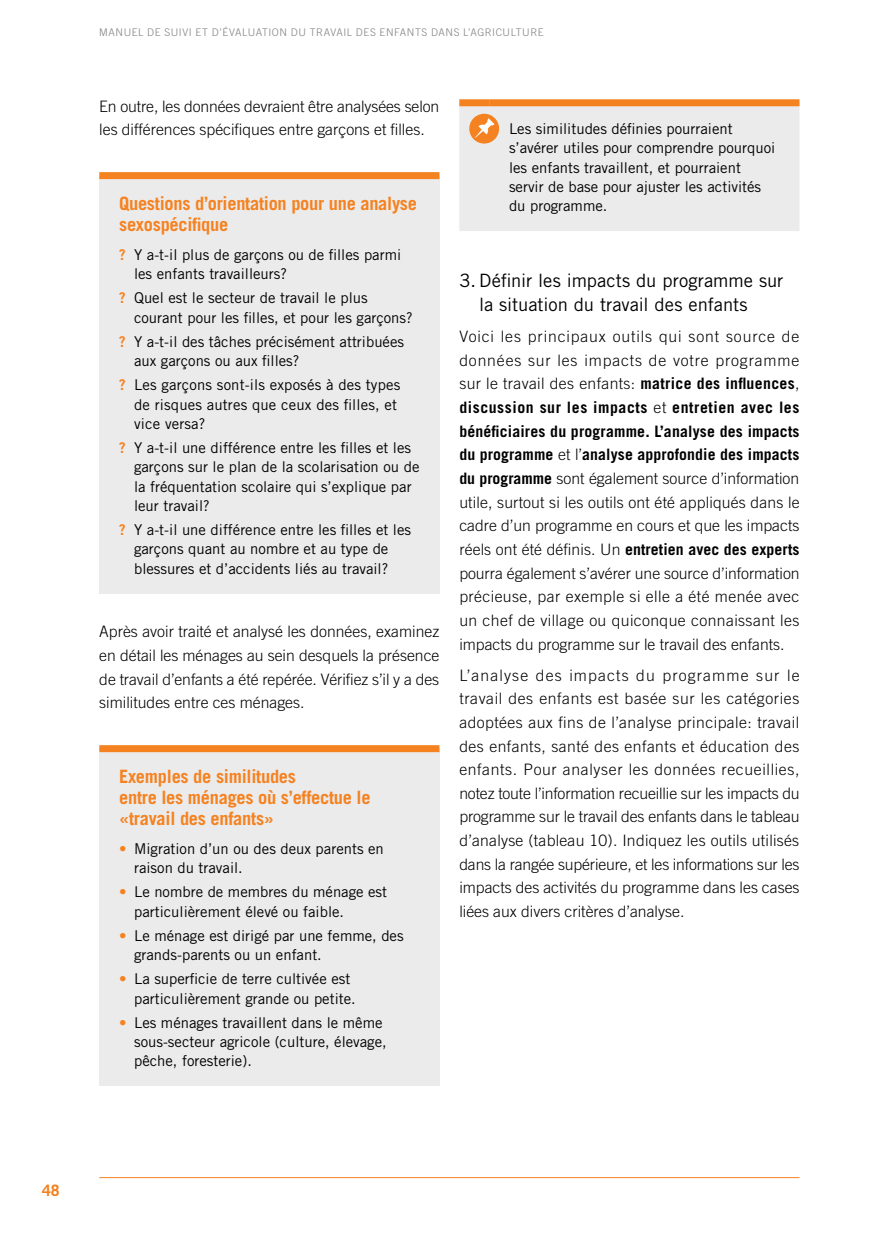
<style>
.page{position:relative;width:874px;height:1241px;background:#fff}
.page>*{position:absolute;margin:0;border:0;box-sizing:border-box;transform-origin:0 0}
.box_title{font:700 18.38px/21px "Trade Gothic";letter-spacing:-.015em;color:#f58220}
.Heading03_-_numberin{font:18.38px/23.6px "Trade Gothic";color:#000}
.text_2column{font:300 15.75px/23.6px "Trade Gothic";color:#000;text-align:justify}
.t1{font:700 15.75px "Trade Gothic";color:#f58220}
.box_text_-_left_alig{font:14.88px/19.2px "Trade Gothic";color:#000}
.t2{font:300 10.5px "Trade Gothic";letter-spacing:.05em;color:#808285}
.s1{font-family:"Trade Gothic Bold Two";color:#f58220}
.s2{color:#f58220}
.s3{font-weight:700}
</style>
<div class="page">
<hr style="left:99px;top:1176px;width:700px;height:1px;background:#f58220">
<div style="left:99px;top:176px;width:340px;height:417px;background:#ebebec"></div>
<div style="left:99px;top:172px;width:340px;height:7px;background:#f58220"></div>
<div style="left:99px;top:748px;width:340px;height:338px;background:#ebebec"></div>
<div style="left:99px;top:745px;width:340px;height:7px;background:#f58220"></div>
<div style="left:459px;top:106px;width:340px;height:125px;background:#ebebec"></div>
<div style="left:459px;top:99px;width:30px;height:7px;background:#f58220"></div>
<div style="left:489px;top:99px;width:310px;height:7px;background:#f58220"></div>
<div style="left:469px;top:114px;width:30px;height:29px;background:#f58220;border-radius:50%"></div>
<svg style="left:475px;top:118px;width:19px;height:20px"></svg>
<p class="t2" style="left:99px;top:26px;width:445px">MANUEL DE SUIVI ET D’ÉVALUATION DU TRAVAIL DES ENFANTS DANS L’AGRICULTURE</p>
<p class="text_2column" style="left:99px;top:94px;width:341px">En outre, les données devraient être analysées selon les différences spécifiques entre garçons et filles.</p>
<p class="box_title" style="left:119px;top:192px;width:299px">Questions d’orientation pour une analyse sexospécifique</p>
<p class="box_text_-_left_alig" style="left:134px;top:245px;width:268px;text-indent:-15px"><span class="s1">?</span> Y a-t-il plus de garçons ou de filles parmi les enfants travailleurs?</p>
<p class="box_text_-_left_alig" style="left:134px;top:288px;width:280px;text-indent:-15px"><span class="s1">?</span> Quel est le secteur de travail le plus courant pour les filles, et pour les garçons?</p>
<p class="box_text_-_left_alig" style="left:134px;top:332px;width:271px;text-indent:-15px"><span class="s1">?</span> Y a-t-il des tâches précisément attribuées aux garçons ou aux filles?</p>
<p class="box_text_-_left_alig" style="left:134px;top:375px;width:268px;text-indent:-15px"><span class="s1">?</span> Les garçons sont-ils exposés à des types de risques autres que ceux des filles, et vice versa?</p>
<p class="box_text_-_left_alig" style="left:134px;top:438px;width:287px;text-indent:-15px"><span class="s1">?</span> Y a-t-il une différence entre les filles et les garçons sur le plan de la scolarisation ou de la fréquentation scolaire qui s’explique par leur travail?</p>
<p class="box_text_-_left_alig" style="left:119px;top:520px;width:293px;text-align:center"><span class="s1">?</span> Y a-t-il une différence entre les filles et les garçons quant au nombre et au type de blessures et d’accidents liés au travail?</p>
<p class="text_2column" style="left:99px;top:619px;width:341px">Après avoir traité et analysé les données, examinez en détail les ménages au sein desquels la présence de travail d’enfants a été repérée. Vérifiez s’il y a des similitudes entre ces ménages.</p>
<p class="box_title" style="left:119px;top:765px;width:253px">Exemples de similitudes<br>entre les ménages où s’effectue le «travail des enfants»</p>
<p class="box_text_-_left_alig" style="left:134px;top:838px;width:251px;text-indent:-15px"><span class="s2">•</span> Migration d’un ou des deux parents en raison du travail.</p>
<p class="box_text_-_left_alig" style="left:134px;top:882px;width:254px;text-indent:-15px"><span class="s2">•</span> Le nombre de membres du ménage est particulièrement élevé ou faible.</p>
<p class="box_text_-_left_alig" style="left:134px;top:925px;width:271px;text-indent:-15px"><span class="s2">•</span> Le ménage est dirigé par une femme, des grands-parents ou un enfant.</p>
<p class="box_text_-_left_alig" style="left:134px;top:969px;width:223px;text-indent:-15px"><span class="s2">•</span> La superficie de terre cultivée est particulièrement grande ou petite.</p>
<p class="box_text_-_left_alig" style="left:134px;top:1012px;width:254px;text-indent:-15px"><span class="s2">•</span> Les ménages travaillent dans le même sous-secteur agricole (culture, élevage, pêche, foresterie).</p>
<p class="box_text_-_left_alig" style="left:508px;top:119px;width:268px">Les similitudes définies pourraient s’avérer utiles pour comprendre pourquoi les enfants travaillent, et pourraient servir de base pour ajuster les activités du programme.</p>
<p class="Heading03_-_numberin" style="left:479px;top:269px;width:305px;text-indent:-20px">3. Définir les impacts du programme sur la situation du travail des enfants</p>
<p class="text_2column" style="left:459px;top:324px;width:342px">Voici les principaux outils qui sont source de données sur les impacts de votre programme sur le travail des enfants: <span class="s3">matrice des influences</span>, <span class="s3">discussion sur les impacts</span> et <span class="s3">entretien avec les bénéficiaires du programme. L’analyse des impacts du programme</span> et l’<span class="s3">analyse approfondie des impacts du programme</span> sont également source d’information utile, surtout si les outils ont été appliqués dans le cadre d’un programme en cours et que les impacts réels ont été définis. Un <span class="s3">entretien avec des experts </span>pourra également s’avérer une source d’information précieuse, par exemple si elle a été menée avec un chef de village ou quiconque connaissant les impacts du programme sur le travail des enfants.</p>
<p class="text_2column" style="left:459px;top:663px;width:342px">L’analyse des impacts du programme sur le travail des enfants est basée sur les catégories adoptées aux fins de l’analyse principale: travail des enfants, santé des enfants et éducation des enfants. Pour analyser les données recueillies, notez toute l’information recueillie sur les impacts du programme sur le travail des enfants dans le tableau d’analyse (tableau 10). Indiquez les outils utilisés dans la rangée supérieure, et les informations sur les impacts des activités du programme dans les cases liées aux divers critères d’analyse.</p>
<p class="t1" style="left:42px;top:1180px;width:19px">48</p>
</div>
